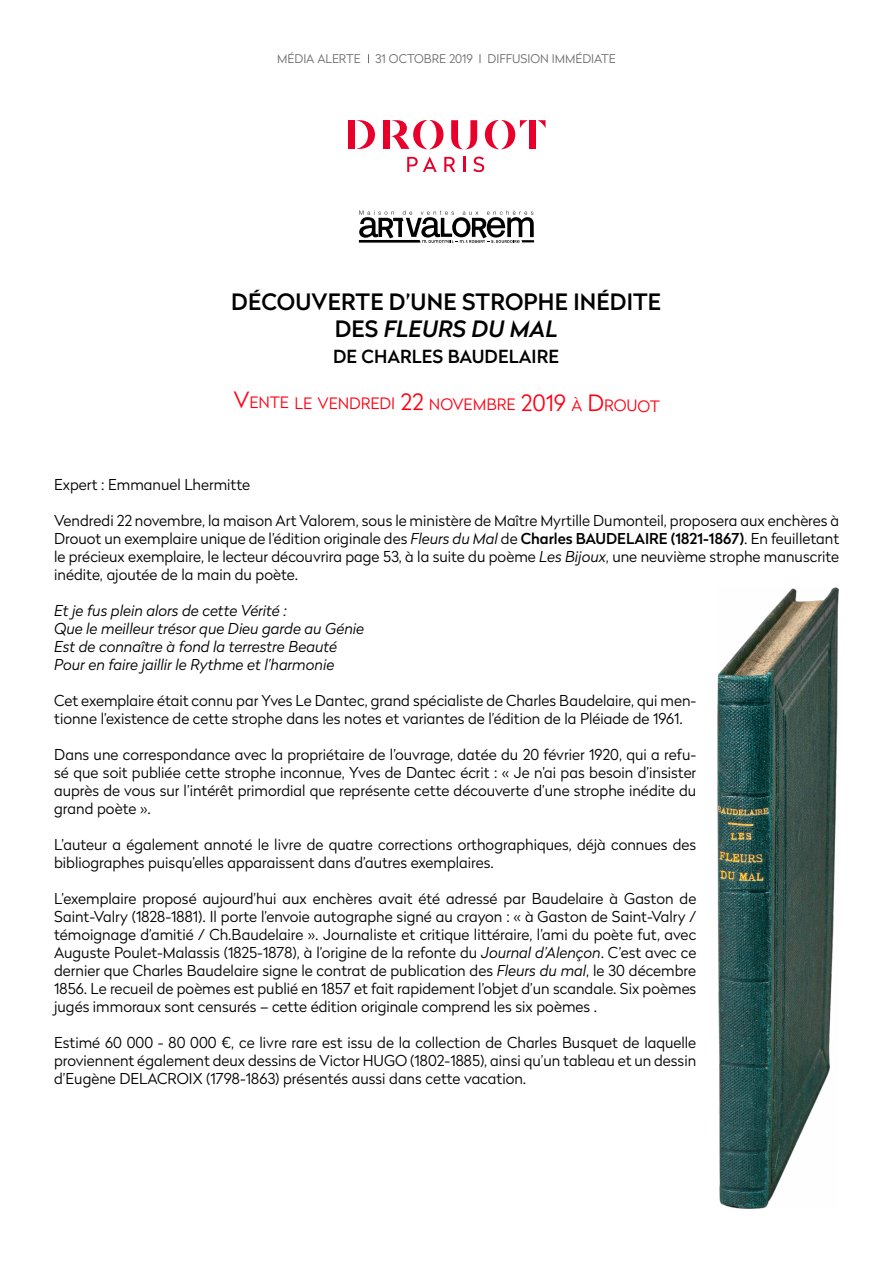
<style>
.page{position:relative;width:893px;height:1263px;background:#fff}
.page>*{position:absolute;margin:0;border:0;box-sizing:border-box;transform-origin:0 0}
.t1{font:500 22.5px/27px "Radikal";letter-spacing:.005em;color:#000;text-align:center}
.t2{font:300 22.5px "Radikal";color:#ff0013}
.t3{font:500 18px "Radikal";letter-spacing:.005em;color:#000}
.t4{font:300 15.75px "Radikal";letter-spacing:-.01em;color:#ff0013}
.t5{font:300 15px/18px "Radikal";color:#000;text-align:justify}
.t6{font:italic 300 15px/18px "Radikal";color:#000}
.t7{font:300 12px "Radikal";color:#6d6e71}
.s1{font-style:italic}
.s2{font-weight:500}
</style>
<div class="page">
<svg style="left:407px;top:157px;width:30px;height:14px"></svg>
<svg style="left:444px;top:157px;width:11px;height:14px"></svg>
<svg style="left:463px;top:157px;width:2px;height:14px"></svg>
<svg style="left:473px;top:157px;width:11px;height:14px"></svg>
<svg style="left:451px;top:121px;width:26px;height:28px"></svg>
<div style="left:383px;top:121px;width:7px;height:28px;background:#e8002a"></div>
<svg style="left:391px;top:121px;width:52px;height:28px"></svg>
<div style="left:348px;top:121px;width:7px;height:28px;background:#e8002a"></div>
<svg style="left:356px;top:121px;width:19px;height:28px"></svg>
<svg style="left:539px;top:121px;width:6px;height:6px"></svg>
<svg style="left:485px;top:121px;width:42px;height:28px"></svg>
<div style="left:529px;top:121px;width:7px;height:28px;background:#e8002a"></div>
<svg style="left:359px;top:210px;width:175px;height:33px"></svg>
<img style="left:717px;top:588px;width:122px;height:621px">
<p class="t7" style="left:277px;top:50px;width:340px">MÉDIA ALERTE 31 OCTOBRE 2019 DIFFUSION IMMÉDIATE</p>
<h1 class="t1" style="left:231px;top:287px;width:431px">DÉCOUVERTE D’UNE STROPHE INÉDITE<br>DES <span class="s1">FLEURS DU MAL</span></h1>
<p class="t3" style="left:333px;top:343px;width:227px">DE CHARLES BAUDELAIRE</p>
<p class="t4" style="left:249px;top:392px;width:147px">ENTE LE VENDREDI</p>
<p class="t4" style="left:429px;top:393px;width:88px">NOVEMBRE</p>
<h1 class="t2" style="left:521px;top:386px;width:47px;rotate:1deg">2019</h1>
<p class="t4" style="left:571px;top:394px;width:12px">À</p>
<p class="t4" style="left:604px;top:395px;width:57px">ROUOT</p>
<p class="t5" style="left:54px;top:475px;width:198px">Expert : Emmanuel Lhermitte</p>
<p class="t5" style="left:54px;top:511px;width:786px">Vendredi 22 novembre, la maison Art Valorem, sous le ministère de Maître Myrtille Dumonteil, proposera aux enchères à Drouot un exemplaire unique de l’édition originale des <span class="s1">Fleurs du Mal</span> de <span class="s2">Charles BAUDELAIRE (1821-1867)</span>. En feuilletant le précieux exemplaire, le lecteur découvrira page 53, à la suite du poème <span class="s1">Les Bijoux</span>, une neuvième strophe manuscrite inédite, ajoutée de la main du poète.</p>
<p class="t6" style="left:54px;top:601px;width:312px">Et je fus plein alors de cette Vérité :<br>Que le meilleur trésor que Dieu garde au Génie Est de connaître à fond la terrestre Beauté Pour en faire jaillir le Rythme et l’harmonie</p>
<p class="t5" style="left:54px;top:691px;width:644px">Cet exemplaire était connu par Yves Le Dantec, grand spécialiste de Charles Baudelaire, qui men&shy;tionne l’existence de cette strophe dans les notes et variantes de l’édition de la Pléiade de 1961.</p>
<p class="t5" style="left:54px;top:745px;width:644px">Dans une correspondance avec la propriétaire de l’ouvrage, datée du 20 février 1920, qui a refu&shy;sé que soit publiée cette strophe inconnue, Yves de Dantec écrit : « Je n’ai pas besoin d’insister auprès de vous sur l’intérêt primordial que représente cette découverte d’une strophe inédite du grand poète ».</p>
<p class="t5" style="left:54px;top:835px;width:644px">L’auteur a également annoté le livre de quatre corrections orthographiques, déjà connues des bibliographes puisqu’elles apparaissent dans d’autres exemplaires.</p>
<p class="t5" style="left:54px;top:889px;width:644px">L’exemplaire proposé aujourd’hui aux enchères avait été adressé par Baudelaire à Gaston de Saint-Valry (1828-1881). Il porte l’envoie autographe signé au crayon : « à Gaston de Saint-Valry / témoignage d’amitié / Ch.Baudelaire ». Journaliste et critique littéraire, l’ami du poète fut, avec Auguste Poulet-Malassis (1825-1878), à l’origine de la refonte du <span class="s1">Journal d’Alençon</span>. C’est avec ce dernier que Charles Baudelaire signe le contrat de publication des <span class="s1">Fleurs du mal</span>, le 30 décembre 1856. Le recueil de poèmes est publié en 1857 et fait rapidement l’objet d’un scandale. Six poèmes jugés immoraux sont censurés – cette édition originale comprend les six poèmes .</p>
<p class="t5" style="left:54px;top:1033px;width:644px">Estimé 60 000 - 80 000 €, ce livre rare est issu de la collection de Charles Busquet de laquelle proviennent également deux dessins de Victor HUGO (1802-1885), ainsi qu’un tableau et un dessin d’Eugène DELACROIX (1798-1863) présentés aussi dans cette vacation.</p>
</div>
